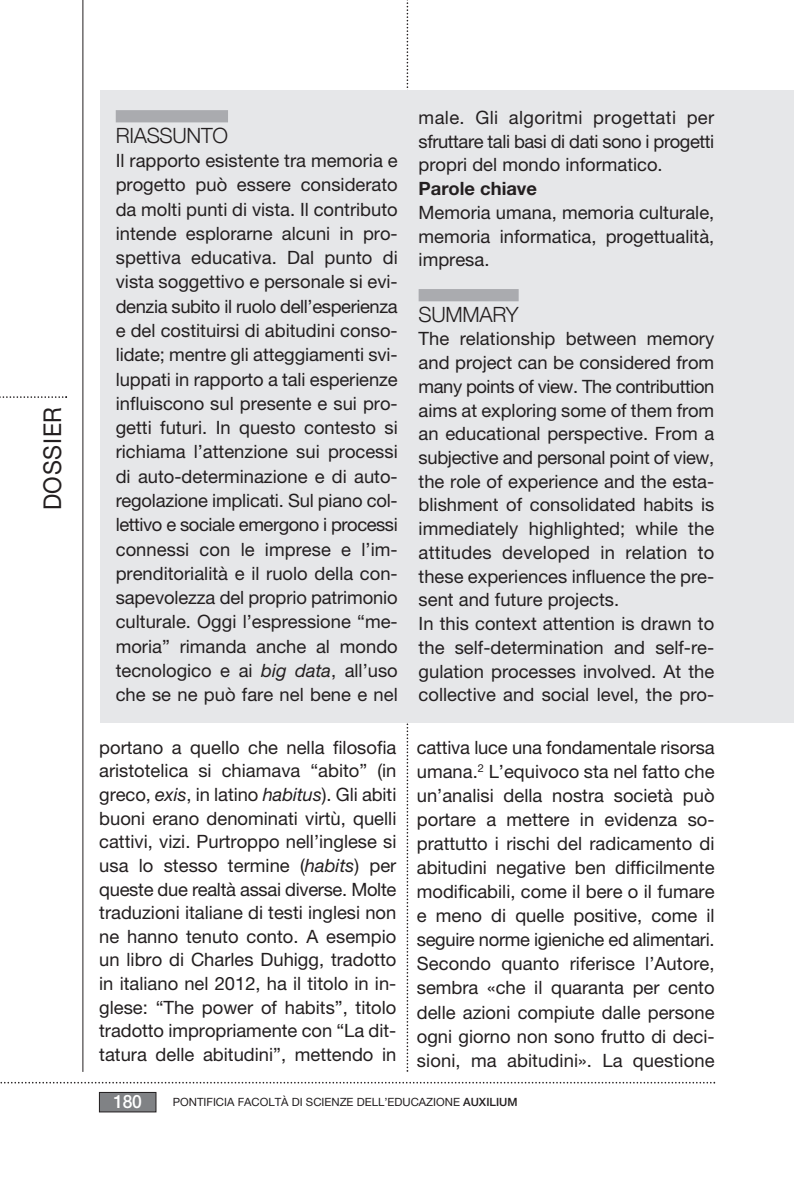
<style>
.page{position:relative;width:794px;height:1191px;background:#fff}
.page>*{position:absolute;margin:0;border:0;box-sizing:border-box;transform-origin:0 0}
.t1{font:24.5px "Helvetica Neue LT Pro";letter-spacing:.03em;color:#231f20;scale:.94 1}
.t2{font:300 21px "Helvetica Neue";letter-spacing:-.015em;color:#231f20}
.t3{font:18.38px/24.3px "Helvetica Neue LT Pro";color:#231f20;text-align:justify}
.t4{font:700 18.38px "Helvetica Neue LT Pro";color:#231f20}
.t5{font:500 18.38px "Helvetica Neue LT Pro";color:#fff;scale:.95 1}
.t6{font:11.38px "Helvetica Neue LT Pro";color:#231f20}
.s1{font-style:italic}
.s2{font-weight:500}
</style>
<div class="page">
<div style="left:100px;top:1092px;width:56px;height:19px;background:#808285"></div>
<div style="left:99px;top:1092px;width:57px;height:20px;border:1px solid #231f20"></div>
<hr style="left:82px;top:0;width:1px;height:1071px;background:#231f20">
<svg style="left:406px;top:0;width:2px;height:1071px"></svg>
<svg style="left:0;top:1081px;width:715px;height:2px"></svg>
<svg style="left:0;top:396px;width:67px;height:2px"></svg>
<div style="left:100px;top:90px;width:694px;height:633px;background:#e6e7e9"></div>
<div style="left:116px;top:110px;width:112px;height:12px;background:#aaabaf"></div>
<div style="left:418px;top:289px;width:100px;height:12px;background:#aaabaf"></div>
<p class="t1" style="left:44px;top:510px;width:112px;rotate:-90deg">DOSSIER</p>
<p class="t2" style="left:116px;top:122px;width:114px">RIASSUNTO</p>
<p class="t3" style="left:116px;top:150px;width:283px">Il rapporto esistente tra memoria e progetto può essere considerato da molti punti di vista. Il contributo intende esplorarne alcuni in pro&shy;spettiva educativa. Dal punto di vista soggettivo e personale si evi&shy;denzia subito il ruolo dell’esperienza e del costituirsi di abitudini conso&shy;lidate; mentre gli atteggiamenti svi&shy;luppati in rapporto a tali esperienze influiscono sul presente e sui pro&shy;getti futuri. In questo contesto si richiama l’attenzione sui processi di auto-determinazione e di auto&shy;regolazione implicati. Sul piano col&shy;lettivo e sociale emergono i processi connessi con le imprese e l’im&shy;prenditorialità e il ruolo della con&shy;sapevolezza del proprio patrimonio culturale. Oggi l’espressione “me&shy;moria” rimanda anche al mondo tecnologico e ai <span class="s1">big data</span>, all’uso che se ne può fare nel bene e nel</p>
<p class="t3" style="left:418px;top:107px;width:297px;line-height:23.8px">male. Gli algoritmi progettati per sfruttare tali basi di dati sono i progetti propri del mondo informatico.</p>
<p class="t4" style="left:418px;top:182px;width:120px">Parole chiave</p>
<p class="t3" style="left:418px;top:202px;width:297px;line-height:23.8px">Memoria umana, memoria culturale, memoria informatica, progettualità, impresa.</p>
<p class="t2" style="left:418px;top:301px;width:101px">SUMMARY</p>
<p class="t3" style="left:418px;top:329px;width:297px;line-height:23.8px">The relationship between memory and project can be considered from many points of view. The contributtion aims at exploring some of them from an educational perspective. From a subjective and personal point of view, the role of experience and the esta&shy;blishment of consolidated habits is immediately highlighted; while the attitudes developed in relation to these experiences influence the pre&shy;sent and future projects.</p>
<p class="t3" style="left:418px;top:613px;width:297px;line-height:23.8px">In this context attention is drawn to the self-determination and self-re&shy;gulation processes involved. At the collective and social level, the pro-</p>
<p class="t3" style="left:99px;top:737px;width:299px;line-height:23.6px">portano a quello che nella filosofia aristotelica si chiamava “abito” (in greco, <span class="s1">exis</span>, in latino <span class="s1">habitus</span>). Gli abiti buoni erano denominati virtù, quelli cattivi, vizi. Purtroppo nell’inglese si usa lo stesso termine (<span class="s1">habits</span>) per queste due realtà assai diverse. Molte traduzioni italiane di testi inglesi non ne hanno tenuto conto. A esempio un libro di Charles Duhigg, tradotto in italiano nel 2012, ha il titolo in in&shy;glese: “The power of habits”, titolo tradotto impropriamente con “La dit&shy;tatura delle abitudini”, mettendo in</p>
<p class="t3" style="left:417px;top:737px;width:299px">cattiva luce una fondamentale risorsa umana.<sup>2</sup> L’equivoco sta nel fatto che un’analisi della nostra società può portare a mettere in evidenza so&shy;prattutto i rischi del radicamento di abitudini negative ben difficilmente modificabili, come il bere o il fumare e meno di quelle positive, come il seguire norme igieniche ed alimentari.<br>Secondo quanto riferisce l’Autore, sembra «che il quaranta per cento delle azioni compiute dalle persone ogni giorno non sono frutto di deci&shy;sioni, ma abitudini». La questione</p>
<p class="t5" style="left:113px;top:1091px;width:32px">180</p>
<p class="t6" style="left:173px;top:1097px;width:346px">PONTIFICIA FACOLTÀ DI SCIENZE DELL’EDUCAZIONE <span class="s2">AUXILIUM</span></p>
</div>
